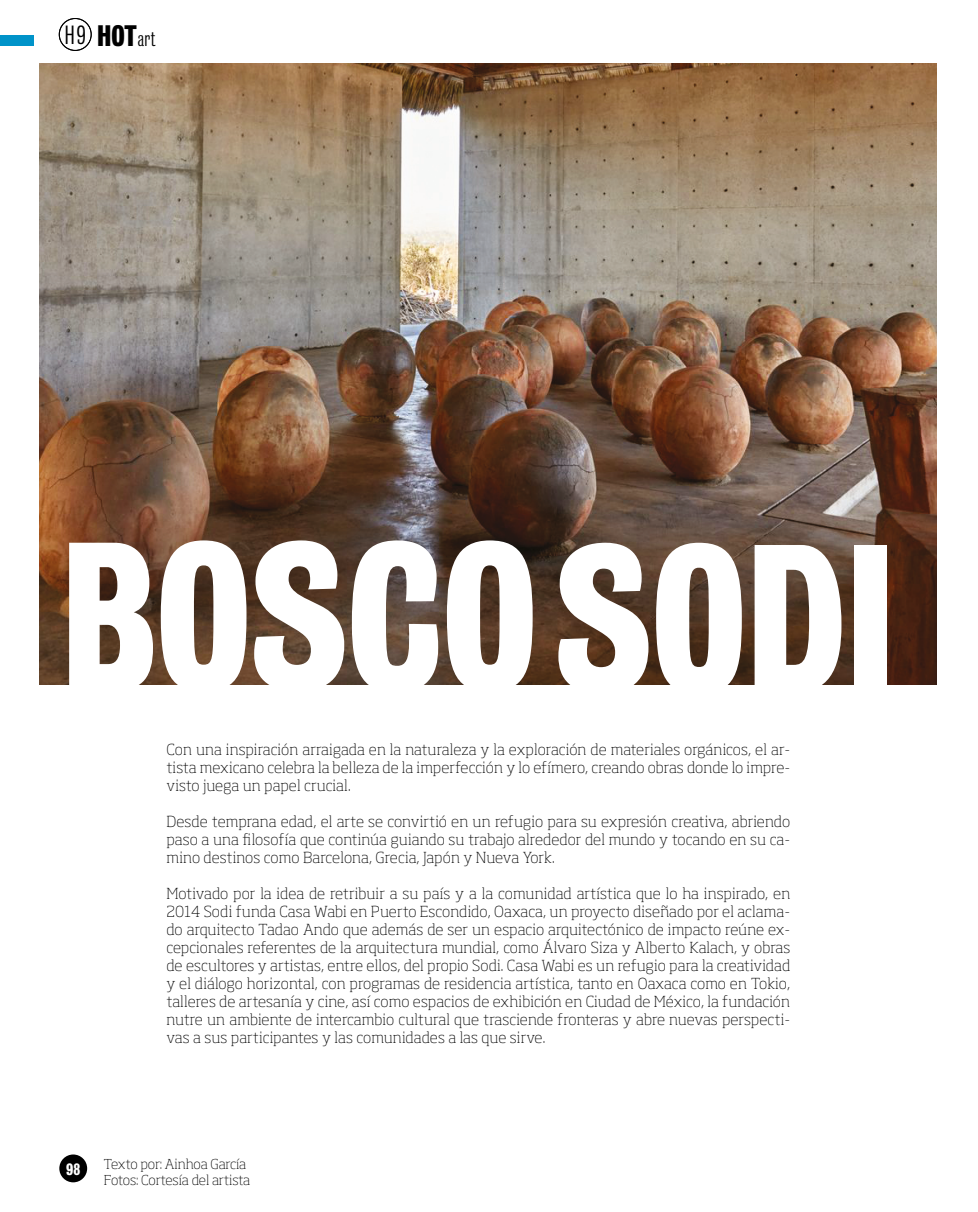
<style>
.page{position:relative;width:978px;height:1212px;background:#fff}
.page>*{position:absolute;margin:0;border:0;box-sizing:border-box;transform-origin:0 0}
.t1{font:700 190.5px "Bureau Grot Condensed";color:#fff}
.t2{font:700 27px "Bureau Grot Condensed";color:#000}
.t3{font:300 24px "Bureau Grot Condensed";color:#000}
.t4{font:300 19.5px "Bureau Grot Condensed";color:#000}
.t5{font:200 15px/18px "Soho Std";color:#000;text-align:justify}
.t6{font:700 15px "Bureau Grot Condensed";color:#fff}
.t7{font:200 13.5px/16.2px "Soho Std";letter-spacing:-.005em;color:#000}
</style>
<div class="page">
<div style="left:59px;top:1154px;width:28px;height:28px;background:#000;border-radius:50%"></div>
<div style="left:0;top:35px;width:34px;height:11px;background:#0093c9"></div>
<img style="left:39px;top:64px;width:897px;height:621px">
<div style="left:59px;top:18px;width:33px;height:33px;border:1px solid #000;border-radius:50%"></div>
<h2 class="t2" style="left:97px;top:20px;width:41px">HOT</h2>
<h3 class="t3" style="left:65px;top:22px;width:22px">H9</h3>
<h3 class="t4" style="left:138px;top:28px;width:19px">art</h3>
<h1 class="t1" style="left:61px;top:506px;width:836px">BOSCO SODI</h1>
<p class="t5" style="left:166px;top:740px;width:625px">Con una inspiración arraigada en la naturaleza y la exploración de materiales orgánicos, el ar&shy;tista mexicano celebra la belleza de la imperfección y lo efímero, creando obras donde lo impre&shy;visto juega un papel crucial.</p>
<p class="t5" style="left:166px;top:812px;width:625px">Desde temprana edad, el arte se convirtió en un refugio para su expresión creativa, abriendo paso a una filosofía que continúa guiando su trabajo alrededor del mundo y tocando en su ca&shy;mino destinos como Barcelona, Grecia, Japón y Nueva York.</p>
<p class="t5" style="left:166px;top:884px;width:625px">Motivado por la idea de retribuir a su país y a la comunidad artística que lo ha inspirado, en 2014 Sodi funda Casa Wabi en Puerto Escondido, Oaxaca, un proyecto diseñado por el aclama&shy;do arquitecto Tadao Ando que además de ser un espacio arquitectónico de impacto reúne ex&shy;cepcionales referentes de la arquitectura mundial, como Álvaro Siza y Alberto Kalach, y obras de escultores y artistas, entre ellos, del propio Sodi. Casa Wabi es un refugio para la creatividad y el diálogo horizontal, con programas de residencia artística, tanto en Oaxaca como en Tokio, talleres de artesanía y cine, así como espacios de exhibición en Ciudad de México, la fundación nutre un ambiente de intercambio cultural que trasciende fronteras y abre nuevas perspecti&shy;vas a sus participantes y las comunidades a las que sirve.</p>
<p class="t6" style="left:66px;top:1160px;width:16px">98</p>
<p class="t7" style="left:104px;top:1156px;width:148px">Texto por: Ainhoa García<br>Fotos: Cortesía del artista</p>
</div>
